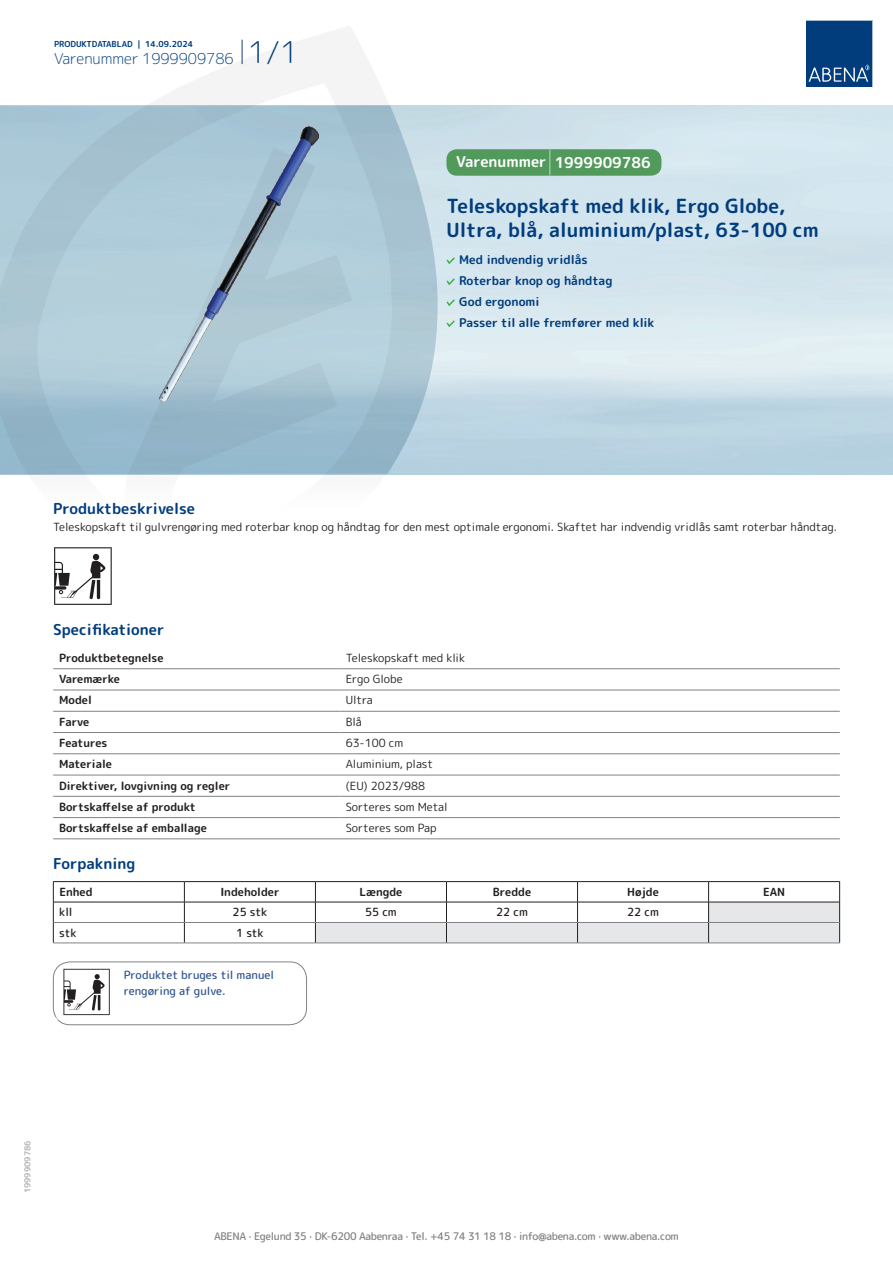
<style>
.page{position:relative;width:893px;height:1263px;background:#fff}
.page>*{position:absolute;margin:0;border:0;box-sizing:border-box;transform-origin:0 0}
.t1{font:700 19.5px/24px "Rounded Mplus 1 c";color:#013d7d}
.t2{font:700 15px "Rounded Mplus 1 c";color:#013d7d}
.t3{font:300 15px "Rounded Mplus 1 c";color:#013d7d}
.t4{font:700 15px "Rounded Mplus 1 c";color:#fff}
.t5{font:700 12px/21px "Rounded Mplus 1 c";color:#013d7d}
.t6{font:11.25px "Rounded Mplus 1 c";color:#231f20}
.t7{font:700 11.25px "Rounded Mplus 1 c";color:#231f20}
.t8{font:500 11.25px/16.5px "Rounded Mplus 1 c";color:#305691}
.t9{font:500 11.25px "Rounded Mplus 1 c";color:#231f20}
.t10{font:500 10.5px "Rounded Mplus 1 c";letter-spacing:-.03em;color:#808285}
.t11{font:700 10.5px "Rounded Mplus 1 c";color:#fff}
.t12{font:700 8.25px "Rounded Mplus 1 c";color:#013d7d}
.t13{font:700 8.25px "Rounded Mplus 1 c";color:#b2b3b7}
.s1{font-size:30px}
.s2{font-size:25.5px}
</style>
<div class="page">
<svg style="left:0;top:26px;width:439px;height:449px"></svg>
<svg style="left:0;top:106px;width:438px;height:368px;background:#a7c4d3"></svg>
<svg style="left:242px;top:40px;width:1px;height:24px"></svg>
<svg style="left:806px;top:20px;width:67px;height:67px;background:#144b86"></svg>
<img style="left:159px;top:127px;width:160px;height:275px">
<svg style="left:54px;top:547px;width:58px;height:58px"></svg>
<hr style="left:53px;top:668px;width:287px;height:1px;background:#808285">
<hr style="left:340px;top:668px;width:500px;height:1px;background:#808285">
<hr style="left:53px;top:690px;width:287px;height:1px;background:#808285">
<hr style="left:340px;top:690px;width:500px;height:1px;background:#808285">
<hr style="left:53px;top:711px;width:287px;height:1px;background:#808285">
<hr style="left:340px;top:711px;width:500px;height:1px;background:#808285">
<hr style="left:53px;top:732px;width:287px;height:1px;background:#808285">
<hr style="left:340px;top:732px;width:500px;height:1px;background:#808285">
<hr style="left:53px;top:753px;width:287px;height:1px;background:#808285">
<hr style="left:340px;top:753px;width:500px;height:1px;background:#808285">
<hr style="left:53px;top:775px;width:287px;height:1px;background:#808285">
<hr style="left:340px;top:775px;width:500px;height:1px;background:#808285">
<hr style="left:53px;top:796px;width:287px;height:1px;background:#808285">
<hr style="left:340px;top:796px;width:500px;height:1px;background:#808285">
<hr style="left:53px;top:817px;width:287px;height:1px;background:#808285">
<hr style="left:340px;top:817px;width:500px;height:1px;background:#808285">
<hr style="left:53px;top:838px;width:287px;height:1px;background:#808285">
<hr style="left:340px;top:838px;width:500px;height:1px;background:#808285">
<hr style="left:53px;top:881px;width:131px;height:1px;background:#231f20">
<hr style="left:184px;top:881px;width:131px;height:1px;background:#231f20">
<hr style="left:315px;top:881px;width:131px;height:1px;background:#231f20">
<hr style="left:446px;top:881px;width:131px;height:1px;background:#231f20">
<hr style="left:577px;top:881px;width:132px;height:1px;background:#231f20">
<hr style="left:709px;top:881px;width:131px;height:1px;background:#231f20">
<hr style="left:53px;top:902px;width:131px;height:1px;background:#231f20">
<hr style="left:184px;top:902px;width:131px;height:1px;background:#231f20">
<svg style="left:53px;top:882px;width:1px;height:61px"></svg>
<svg style="left:184px;top:882px;width:1px;height:61px"></svg>
<svg style="left:315px;top:882px;width:525px;height:61px"></svg>
<hr style="left:54px;top:922px;width:130px;height:1px;background:#808285">
<hr style="left:184px;top:922px;width:131px;height:1px;background:#808285">
<hr style="left:315px;top:922px;width:131px;height:1px;background:#808285">
<hr style="left:446px;top:922px;width:131px;height:1px;background:#808285">
<hr style="left:577px;top:922px;width:132px;height:1px;background:#808285">
<hr style="left:709px;top:922px;width:130px;height:1px;background:#808285">
<hr style="left:53px;top:943px;width:131px;height:1px;background:#808285">
<hr style="left:184px;top:943px;width:131px;height:1px;background:#808285">
<hr style="left:315px;top:943px;width:131px;height:1px;background:#808285">
<hr style="left:446px;top:943px;width:131px;height:1px;background:#808285">
<hr style="left:577px;top:943px;width:132px;height:1px;background:#808285">
<hr style="left:709px;top:943px;width:131px;height:1px;background:#808285">
<svg style="left:63px;top:969px;width:47px;height:46px"></svg>
<div style="left:53px;top:962px;width:254px;height:63px;border:1px solid #808285;border-radius:17px"></div>
<svg style="left:446px;top:257px;width:9px;height:7px"></svg>
<svg style="left:446px;top:278px;width:9px;height:7px"></svg>
<svg style="left:446px;top:299px;width:9px;height:7px"></svg>
<svg style="left:446px;top:320px;width:9px;height:7px"></svg>
<div style="left:446px;top:149px;width:215px;height:27px;background:#52995c;border-radius:10px"></div>
<p class="t12" style="left:54px;top:38px;width:141px">PRODUKTDATABLAD | 14.09.2024</p>
<h2 class="t3" style="left:54px;top:48px;width:246px">Varenummer 1999909786 <span class="s1">1/1</span></h2>
<h2 class="t4" style="left:456px;top:152px;width:196px">Varenummer <span class="s2">|</span> 1999909786</h2>
<h1 class="t1" style="left:446px;top:194px;width:374px">Teleskopskaft med klik, Ergo Globe,<br>Ultra, blå, aluminium/plast, 63-100 cm</h1>
<p class="t5" style="left:459px;top:249px;width:197px">Med indvendig vridlås<br>Roterbar knop og håndtag<br>God ergonomi<br>Passer til alle fremfører med klik</p>
<h2 class="t2" style="left:53px;top:498px;width:143px">Produktbeskrivelse</h2>
<p class="t6" style="left:53px;top:518px;width:785px">Teleskopskaft til gulvrengøring med roterbar knop og håndtag for den mest optimale ergonomi. Skaftet har indvendig vridlås samt roterbar håndtag.</p>
<h2 class="t2" style="left:53px;top:619px;width:113px">Specifikationer</h2>
<p class="t7" style="left:59px;top:650px;width:106px">Produktbetegnelse</p>
<p class="t6" style="left:346px;top:650px;width:121px">Teleskopskaft med klik</p>
<p class="t7" style="left:59px;top:671px;width:62px">Varemærke</p>
<p class="t6" style="left:346px;top:671px;width:59px">Ergo Globe</p>
<p class="t7" style="left:59px;top:692px;width:34px">Model</p>
<p class="t6" style="left:346px;top:692px;width:29px">Ultra</p>
<p class="t7" style="left:59px;top:714px;width:32px">Farve</p>
<p class="t6" style="left:346px;top:714px;width:18px">Blå</p>
<p class="t7" style="left:59px;top:735px;width:50px">Features</p>
<p class="t6" style="left:346px;top:735px;width:59px">63-100 cm</p>
<p class="t7" style="left:59px;top:756px;width:54px">Materiale</p>
<p class="t6" style="left:346px;top:756px;width:89px">Aluminium, plast</p>
<p class="t7" style="left:59px;top:777px;width:173px">Direktiver, lovgivning og regler</p>
<p class="t6" style="left:346px;top:777px;width:81px">(EU) 2023/988</p>
<p class="t7" style="left:59px;top:799px;width:138px">Bortskaffelse af produkt</p>
<p class="t6" style="left:346px;top:799px;width:104px">Sorteres som Metal</p>
<p class="t7" style="left:59px;top:820px;width:149px">Bortskaffelse af emballage</p>
<p class="t6" style="left:346px;top:820px;width:93px">Sorteres som Pap</p>
<h2 class="t2" style="left:53px;top:853px;width:84px">Forpakning</h2>
<p class="t7" style="left:59px;top:884px;width:35px">Enhed</p>
<p class="t7" style="left:220px;top:884px;width:61px">Indeholder</p>
<p class="t7" style="left:359px;top:884px;width:44px">Længde</p>
<p class="t7" style="left:493px;top:884px;width:40px">Bredde</p>
<p class="t7" style="left:627px;top:884px;width:33px">Højde</p>
<p class="t7" style="left:763px;top:884px;width:24px">EAN</p>
<p class="t9" style="left:59px;top:904px;width:15px">kll</p>
<p class="t9" style="left:233px;top:904px;width:36px">25 stk</p>
<p class="t9" style="left:365px;top:904px;width:33px">55 cm</p>
<p class="t9" style="left:496px;top:904px;width:33px">22 cm</p>
<p class="t9" style="left:627px;top:904px;width:33px">22 cm</p>
<p class="t9" style="left:59px;top:925px;width:19px">stk</p>
<p class="t9" style="left:236px;top:925px;width:29px">1 stk</p>
<p class="t8" style="left:124px;top:966px;width:152px">Produktet bruges til manuel rengøring af gulve.</p>
<p class="t11" style="left:53px;top:1014px;width:7px">*</p>
<p class="t13" style="left:22px;top:1193px;width:54px;rotate:-90deg">1999909786</p>
<p class="t10" style="left:214px;top:1229px;width:466px">ABENA · Egelund 35 · DK-6200 Aabenraa · Tel. +45 74 31 18 18 · info@abena.com · www.abena.com</p>
</div>
